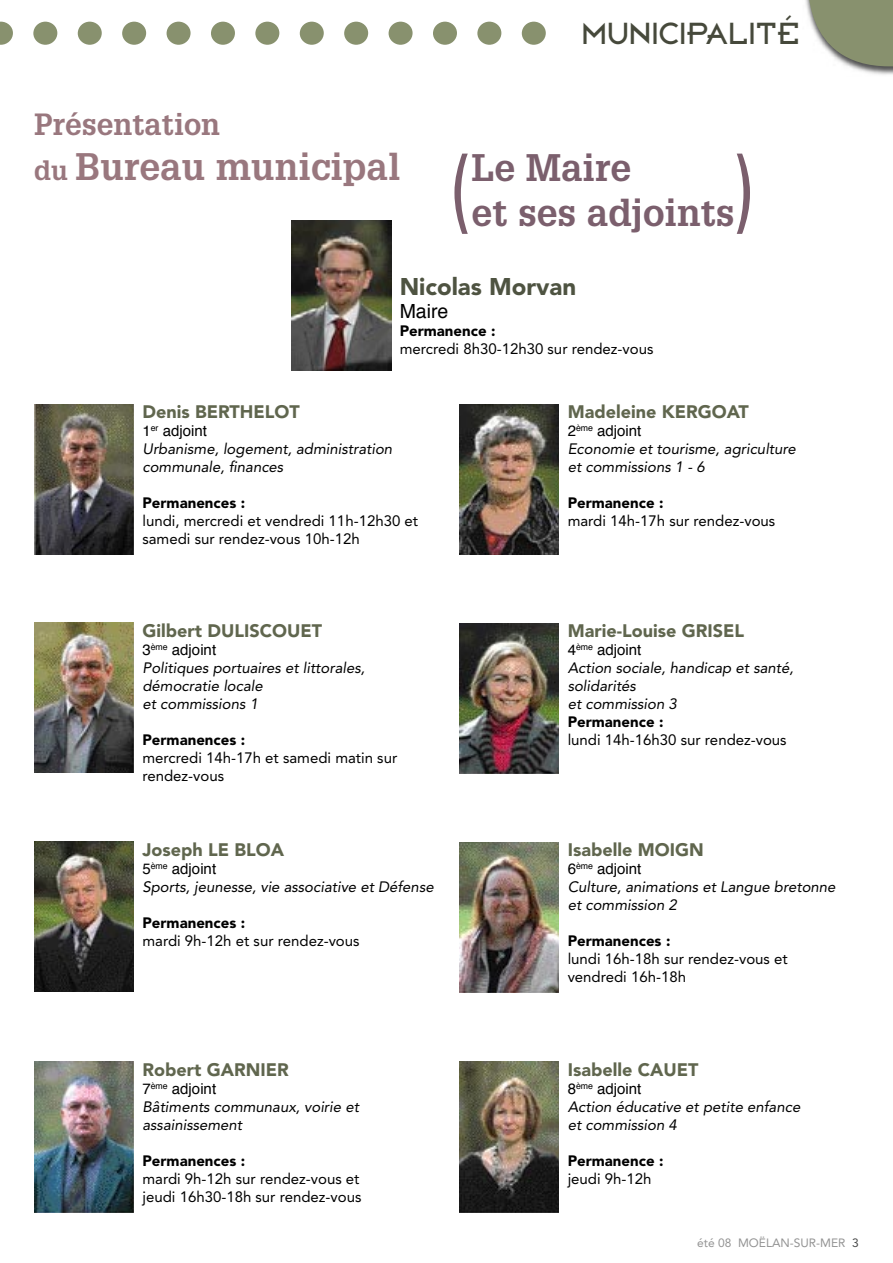
<style>
.page{position:relative;width:893px;height:1263px;background:#fff}
.page>*{position:absolute;margin:0;border:0;box-sizing:border-box;transform-origin:0 0}
.t1{font:800 150px "Avenir";color:#88916e}
.t2{font:700 37.5px/45px "Glypha";color:#7b5f6d}
.t3{font:700 37.5px "Glypha";color:#99777e}
.t4{font:30px "Broadband ICG";letter-spacing:.03em;color:#46493b}
.t5{font:700 30px "Glypha";color:#99777e}
.t6{font:900 24px "Avenir";color:#4e5341}
.t7{font:19.5px "Helvetica";color:#000}
.t8{font:900 18px "Avenir";color:#60664e}
.t9{font:italic 15px/18px "Avenir";color:#000}
.t10{font:15px/18px "Avenir";color:#000}
.t11{font:900 15px "Avenir";color:#000}
.t12{font:15px "Helvetica";color:#000}
.t13{font:12px "Avenir";color:#939393}
.s1{font-size:27px}
.s2{color:#474848}
</style>
<div class="page">
<img style="left:849px;top:66px;width:44px;height:9px">
<svg style="left:805px;top:0;width:88px;height:66px"></svg>
<img style="left:34px;top:404px;width:100px;height:150px">
<img style="left:459px;top:404px;width:99px;height:150px">
<img style="left:34px;top:623px;width:99px;height:150px">
<img style="left:459px;top:623px;width:99px;height:151px">
<img style="left:34px;top:842px;width:100px;height:150px">
<img style="left:459px;top:842px;width:99px;height:151px">
<img style="left:34px;top:1062px;width:99px;height:151px">
<img style="left:459px;top:1062px;width:99px;height:151px">
<svg style="left:737px;top:154px;width:13px;height:80px"></svg>
<svg style="left:454px;top:154px;width:14px;height:80px"></svg>
<img style="left:291px;top:220px;width:100px;height:150px">
<h1 class="t1" style="left:-21px;top:-97px;width:579px">.............</h1>
<h3 class="t4" style="left:582px;top:16px;width:219px">MUNICIPALITÉ</h3>
<h3 class="t5" style="left:34px;top:106px;width:188px">Présentation</h3>
<h2 class="t3" style="left:34px;top:143px;width:368px"><span class="s1">du</span> Bureau municipal</h2>
<h2 class="t2" style="left:471px;top:144px;width:265px">Le Maire<br>et ses adjoints</h2>
<h3 class="t6" style="left:400px;top:272px;width:178px">Nicolas Morvan</h3>
<h3 class="t7" style="left:400px;top:297px;width:50px">Maire</h3>
<p class="t11" style="left:400px;top:321px;width:97px">Permanence :</p>
<p class="t10" style="left:400px;top:339px;width:255px">mercredi 8h30-12h30 sur rendez-vous</p>
<p class="t8" style="left:142px;top:401px;width:159px">Denis BERTHELOT</p>
<p class="t12" style="left:142px;top:421px;width:66px">1<sup>er</sup> adjoint</p>
<p class="t9" style="left:142px;top:440px;width:251px">Urbanisme, logement, administration communale, finances</p>
<p class="t11" style="left:142px;top:494px;width:104px">Permanences :</p>
<p class="t10" style="left:142px;top:512px;width:277px">lundi, mercredi et vendredi 11h-12h30 et samedi sur rendez-vous 10h-12h</p>
<p class="t8" style="left:142px;top:620px;width:181px">Gilbert DULISCOUET</p>
<p class="t12" style="left:142px;top:639px;width:75px">3<sup>ème</sup> adjoint</p>
<p class="t9" style="left:142px;top:659px;width:224px">Politiques portuaires et littorales, démocratie locale<br>et commissions 1</p>
<p class="t11" style="left:142px;top:731px;width:104px">Permanences :</p>
<p class="t10" style="left:142px;top:749px;width:256px">mercredi 14h-17h et samedi matin sur rendez-vous</p>
<p class="t8" style="left:142px;top:839px;width:143px">Joseph LE BLOA</p>
<p class="t12" style="left:142px;top:858px;width:75px">5<sup>ème</sup> adjoint</p>
<p class="t9" style="left:142px;top:878px;width:293px">Sports, jeunesse, vie associative et Défense</p>
<p class="t11" style="left:142px;top:913px;width:104px">Permanences :</p>
<p class="t10" style="left:142px;top:932px;width:219px">mardi 9h-12h et sur rendez-vous</p>
<p class="t8" style="left:142px;top:1058px;width:148px">Robert GARNIER</p>
<p class="t12" style="left:142px;top:1078px;width:75px">7<sup>ème</sup> adjoint</p>
<p class="t9" style="left:142px;top:1097px;width:218px">Bâtiments communaux, voirie et assainissement</p>
<p class="t11" style="left:142px;top:1151px;width:104px">Permanences :</p>
<p class="t10" style="left:142px;top:1169px;width:220px">mardi 9h-12h sur rendez-vous et jeudi 16h30-18h sur rendez-vous</p>
<p class="t8" style="left:568px;top:401px;width:183px">Madeleine KERGOAT</p>
<p class="t12" style="left:568px;top:421px;width:75px">2<sup>ème</sup> adjoint</p>
<p class="t9" style="left:568px;top:440px;width:230px">Economie et tourisme, agriculture et commissions 1 - 6</p>
<p class="t11" style="left:568px;top:494px;width:97px">Permanence :</p>
<p class="t10" style="left:568px;top:512px;width:209px">mardi 14h-17h sur rendez-vous</p>
<p class="t8" style="left:568px;top:620px;width:178px">Marie-Louise GRISEL</p>
<p class="t12" style="left:568px;top:639px;width:75px">4<sup>ème</sup> adjoint</p>
<p class="t9" style="left:568px;top:659px;width:227px">Action sociale, handicap et santé, solidarités<br>et commission 3</p>
<p class="t11" style="left:568px;top:713px;width:97px">Permanence :</p>
<p class="t10" style="left:568px;top:731px;width:220px">lundi 14h-16h30 sur rendez-vous</p>
<p class="t8" style="left:568px;top:839px;width:137px">Isabelle MOIGN</p>
<p class="t12" style="left:568px;top:858px;width:75px">6<sup>ème</sup> adjoint</p>
<p class="t9" style="left:568px;top:878px;width:269px">Culture, animations et Langue bretonne et commission 2</p>
<p class="t11" style="left:568px;top:931px;width:104px">Permanences :</p>
<p class="t10" style="left:568px;top:950px;width:222px">lundi 16h-18h sur rendez-vous et vendredi 16h-18h</p>
<p class="t8" style="left:568px;top:1058px;width:132px">Isabelle CAUET</p>
<p class="t12" style="left:568px;top:1078px;width:75px">8<sup>ème</sup> adjoint</p>
<p class="t9" style="left:568px;top:1097px;width:234px">Action éducative et petite enfance et commission 4</p>
<p class="t11" style="left:568px;top:1151px;width:97px">Permanence :</p>
<p class="t10" style="left:568px;top:1169px;width:85px">jeudi 9h-12h</p>
<p class="t13" style="left:697px;top:1235px;width:163px">été 08 MOËLAN-SUR-MER <span class="s2">3</span></p>
</div>
